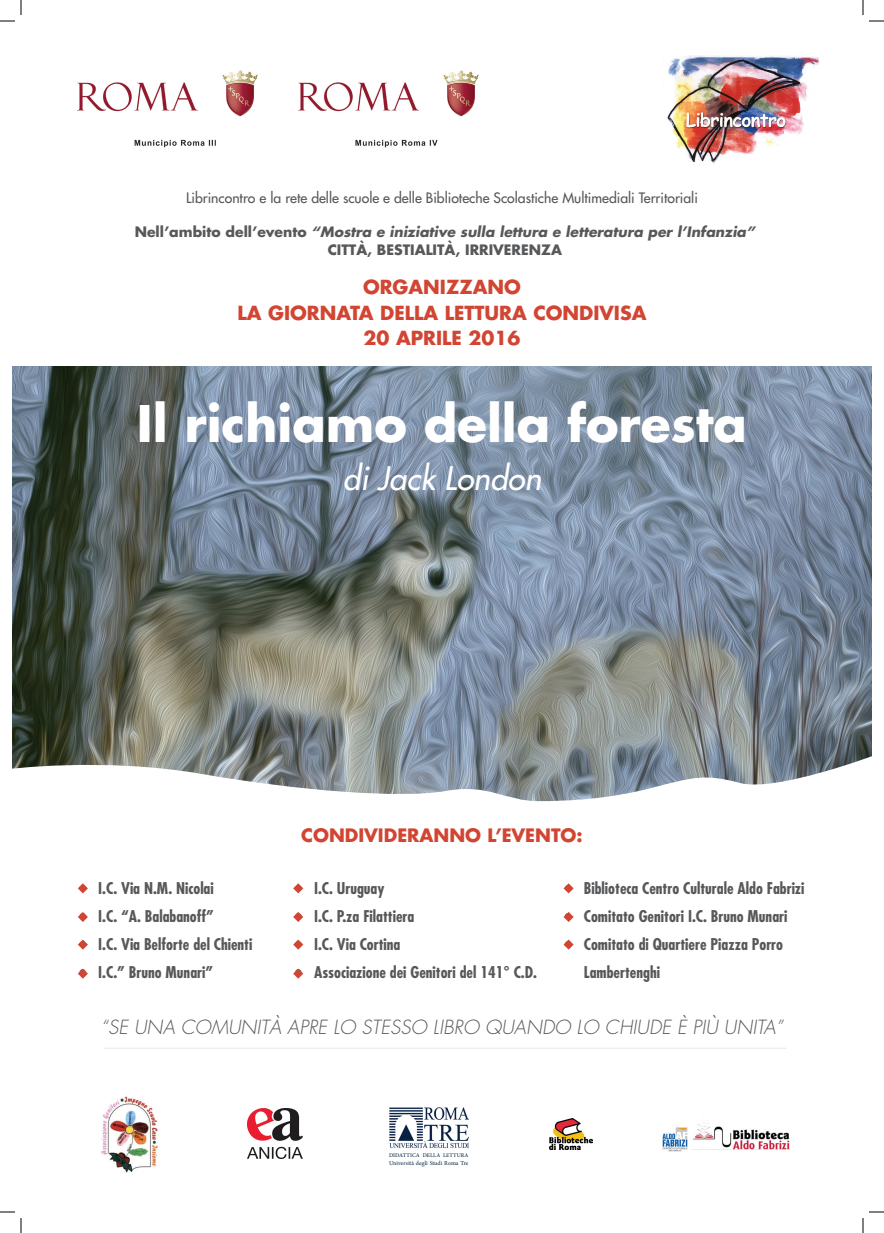
<style>
.page{position:relative;width:884px;height:1233px;background:#fff}
.page>*{position:absolute;margin:0;border:0;box-sizing:border-box;transform-origin:0 0}
.t1{font:700 49.1px "Futura";color:#fff}
.t2{font:italic 31.6px "Futura";color:#fff}
.t3{font:italic 300 19px "Futura";color:#57585a}
.t4{font:700 18.9px/25.2px "Futura";color:#d14532;text-align:center}
.t5{font:700 18px "Futura";color:#d14532}
.t6{font:700 condensed 15.8px/28px "Futura";color:#57585a}
.t7{font:italic 700 14px/18px "Futura";color:#57585a;text-align:center}
.t8{font:14px "Futura";color:#57585a}
.t9{font:6.1px "Minion Pro";color:#062541}
.t10{font:500 5.6px "Minion Pro";letter-spacing:.01em;color:#062541}
.s1{font-style:normal}
</style>
<div class="page">
<img style="left:667px;top:55px;width:152px;height:109px">
<img style="left:12px;top:367px;width:859px;height:387px">
<svg style="left:78px;top:883px;width:10px;height:10px"></svg>
<svg style="left:293px;top:883px;width:10px;height:10px"></svg>
<svg style="left:563px;top:883px;width:11px;height:10px"></svg>
<svg style="left:78px;top:912px;width:10px;height:10px"></svg>
<svg style="left:293px;top:912px;width:10px;height:10px"></svg>
<svg style="left:563px;top:912px;width:11px;height:10px"></svg>
<svg style="left:78px;top:939px;width:10px;height:10px"></svg>
<svg style="left:293px;top:939px;width:10px;height:10px"></svg>
<svg style="left:563px;top:939px;width:11px;height:10px"></svg>
<svg style="left:12px;top:754px;width:859px;height:48px"></svg>
<img style="left:693px;top:1123px;width:97px;height:26px">
<img style="left:662px;top:1127px;width:25px;height:24px">
<img style="left:550px;top:1118px;width:42px;height:31px">
<img style="left:248px;top:1109px;width:54px;height:49px">
<img style="left:390px;top:1107px;width:79px;height:42px">
<img style="left:101px;top:1096px;width:57px;height:77px">
<hr style="left:103px;top:1047px;width:683px;height:1px;background:#e6e7e9">
<svg style="left:78px;top:968px;width:10px;height:10px"></svg>
<svg style="left:293px;top:968px;width:10px;height:10px"></svg>
<img style="left:78px;top:71px;width:179px;height:77px">
<img style="left:299px;top:71px;width:179px;height:77px">
<svg style="left:0;top:1211px;width:15px;height:1px"></svg>
<svg style="left:869px;top:1211px;width:15px;height:1px"></svg>
<svg style="left:0;top:0;width:22px;height:22px"></svg>
<svg style="left:20px;top:1218px;width:2px;height:15px"></svg>
<svg style="left:862px;top:0;width:22px;height:22px"></svg>
<svg style="left:862px;top:1218px;width:2px;height:15px"></svg>
<p class="t8" style="left:186px;top:189px;width:513px">Librincontro e la rete delle scuole e delle Biblioteche Scolastiche Multimediali Territoriali</p>
<p class="t7" style="left:135px;top:222px;width:622px"><span class="s1">Nell’ambito dell’evento</span> “Mostra e iniziative sulla lettura e letteratura per l’Infanzia”<br><span class="s1">CITTà, BESTIALITà, IRRIVERENZA</span></p>
<p class="t4" style="left:237px;top:274px;width:410px">ORGANIZZANO<br>LA GIORNATA DELLA LETTURA CONDIVISA<br>20 APRILE 2016</p>
<h1 class="t1" style="left:137px;top:390px;width:612px">Il richiamo della foresta</h1>
<h2 class="t2" style="left:343px;top:458px;width:200px">di Jack London</h2>
<p class="t5" style="left:301px;top:823px;width:26px">Condivideranno</p>
<p class="t5" style="left:487px;top:823px;width:28px">l’evento</p>
<p class="t5" style="left:577px;top:823px;width:8px">:</p>
<p class="t6" style="left:79px;top:874px;width:136px">• I.C. Via N.M. Nicolai</p>
<p class="t6" style="left:79px;top:902px;width:136px">• I.C. “A. Balabanoff”</p>
<p class="t6" style="left:79px;top:930px;width:175px">• I.C. Via Belforte del Chienti</p>
<p class="t6" style="left:79px;top:958px;width:135px">• I.C.” Bruno Munari”</p>
<p class="t6" style="left:565px;top:874px;width:241px">• Biblioteca Centro Culturale Aldo Fabrizi</p>
<p class="t6" style="left:565px;top:902px;width:224px">• Comitato Genitori I.C. Bruno Munari</p>
<p class="t6" style="left:584px;top:930px;width:201px;text-indent:-19px">• Comitato di Quartiere Piazza Porro<br>Lambertenghi</p>
<p class="t3" style="left:101px;top:1015px;width:684px">“SE UNA COMUNITà APRE LO STESSO LIBRO QUANDO LO CHIUDE è PIù UNITA”</p>
<p class="t6" style="left:295px;top:874px;width:91px">• I.C. Uruguay</p>
<p class="t6" style="left:295px;top:902px;width:121px">• I.C. P.za Filattiera</p>
<p class="t6" style="left:295px;top:930px;width:107px">• I.C. Via Cortina</p>
<p class="t6" style="left:295px;top:958px;width:244px">• Associazione dei Genitori del 141° C.D.</p>
<p class="t10" style="left:389px;top:1151px;width:81px">DIDATTICA DELLA LETTURA</p>
<p class="t9" style="left:389px;top:1158px;width:81px">Università degli Studi Roma Tre</p>
</div>
